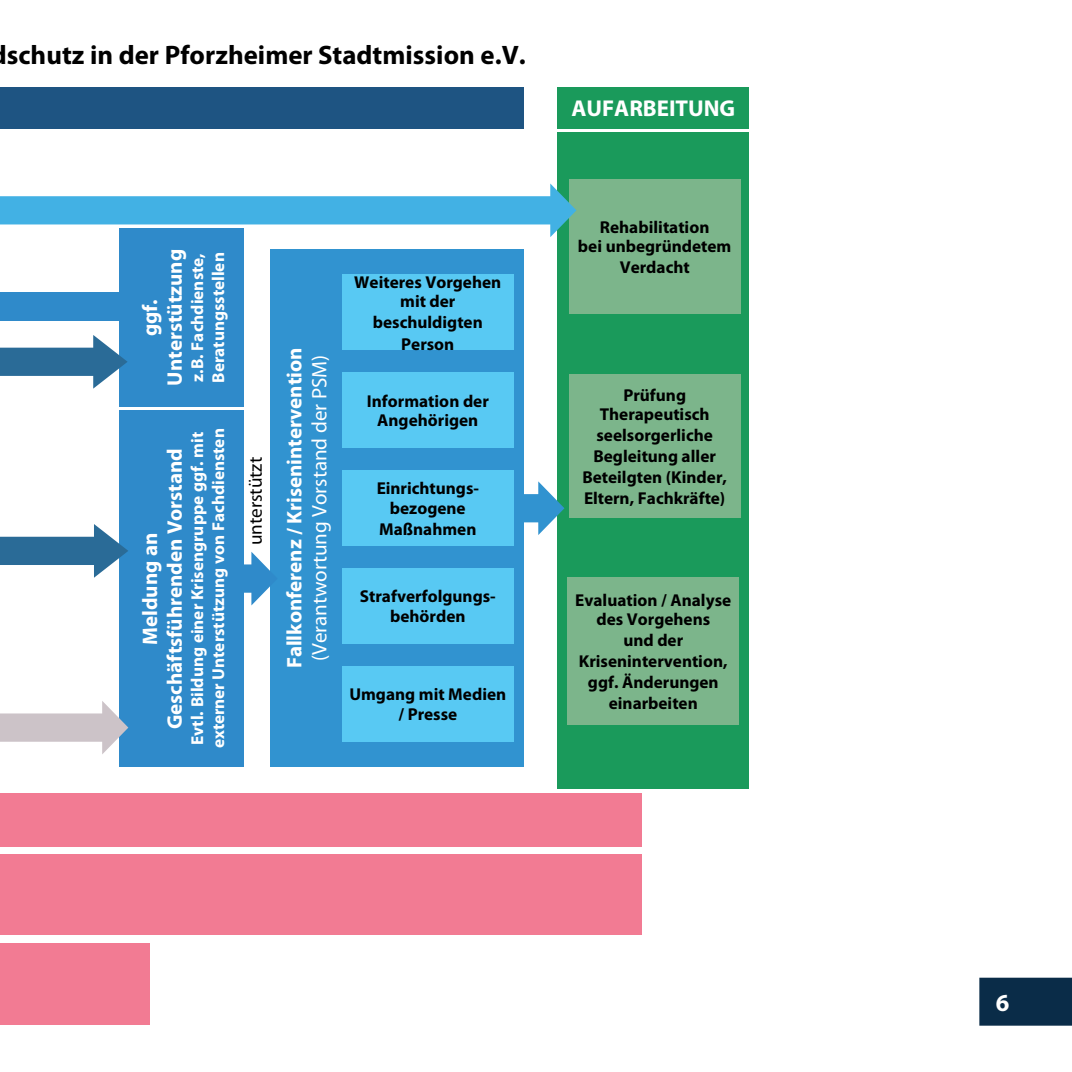
<style>
.page{position:relative;width:1072px;height:1072px;background:#fff}
.page>*{position:absolute;margin:0;border:0;box-sizing:border-box;transform-origin:0 0}
.t1{font:700 26.78px "Myriad Pro";letter-spacing:.005em;color:#000}
.t2{font:700 24.5px "Myriad Pro";color:#fff}
.t3{font:700 22.93px "Myriad Pro";color:#fff}
.t4{font:700 21px/24.8px "Myriad Pro";letter-spacing:-.005em;color:#fff;text-align:center}
.t5{font:21px "Myriad Pro";color:#fff}
.t6{font:19.07px "Myriad Pro";color:#000}
.t7{font:700 17.15px/19.2px "Myriad Pro";color:#000;text-align:center}
.t8{font:700 17.15px/21px "Myriad Pro";color:#fff}
</style>
<div class="page">
<div style="left:0;top:793px;width:641px;height:53px;background:#f27b93"></div>
<div style="left:120px;top:410px;width:124px;height:356px;background:#2f8aca"></div>
<div style="left:120px;top:228px;width:124px;height:178px;background:#2f8aca"></div>
<div style="left:0;top:87px;width:523px;height:41px;background:#1e5482"></div>
<svg style="left:0;top:524px;width:128px;height:53px"></svg>
<div style="left:0;top:293px;width:124px;height:28px;background:#2f8aca"></div>
<div style="left:270px;top:249px;width:71px;height:517px;background:#3193d0"></div>
<svg style="left:244px;top:552px;width:26px;height:53px"></svg>
<div style="left:332px;top:249px;width:191px;height:517px;background:#3193d0"></div>
<div style="left:342px;top:666px;width:171px;height:75px;background:#58c9f3"></div>
<div style="left:342px;top:568px;width:171px;height:75px;background:#58c9f3"></div>
<div style="left:342px;top:470px;width:171px;height:76px;background:#58c9f3"></div>
<div style="left:342px;top:372px;width:171px;height:76px;background:#58c9f3"></div>
<div style="left:342px;top:275px;width:171px;height:75px;background:#58c9f3"></div>
<div style="left:557px;top:87px;width:192px;height:42px;background:#1a9a5b"></div>
<div style="left:557px;top:132px;width:192px;height:656px;background:#1a9a5b"></div>
<div style="left:567px;top:577px;width:172px;height:147px;background:#7cb58b"></div>
<div style="left:569px;top:374px;width:171px;height:143px;background:#7cb58b"></div>
<div style="left:569px;top:179px;width:171px;height:135px;background:#7cb58b"></div>
<svg style="left:523px;top:481px;width:41px;height:54px"></svg>
<svg style="left:0;top:700px;width:128px;height:54px"></svg>
<div style="left:0;top:853px;width:641px;height:81px;background:#f27b93"></div>
<div style="left:0;top:943px;width:149px;height:82px;background:#f27b93"></div>
<svg style="left:0;top:183px;width:576px;height:54px"></svg>
<svg style="left:0;top:335px;width:128px;height:53px"></svg>
<div style="left:980px;top:978px;width:91px;height:46px;background:#0a2c48"></div>
<div style="left:979px;top:977px;width:92px;height:48px;border:2px solid #0a2c48"></div>
<h1 class="t1" style="left:7px;top:37px;width:520px">schutz in der Pforzheimer Stadtmission e.V.</h1>
<p class="t4" style="left:137px;top:386px;width:138px;rotate:-90deg">ggf.<br>Unterstützung</p>
<p class="t8" style="left:186px;top:382px;width:132px;rotate:-90deg">z.B. Fachdienste,<br>Beratungsstellen</p>
<p class="t4" style="left:137px;top:729px;width:282px;rotate:-90deg">Meldung an<br>Geschäftsführenden Vorstand</p>
<p class="t8" style="left:186px;top:748px;width:321px;rotate:-90deg">Evtl. Bildung einer Krisengruppe ggf. mit externer Unterstützung von Fachdiensten</p>
<p class="t6" style="left:244px;top:545px;width:90px;rotate:-90deg">unterstützt</p>
<p class="t4" style="left:281px;top:668px;width:322px;rotate:-90deg">Fallkonferenz / Krisenintervention</p>
<p class="t5" style="left:306px;top:661px;width:308px;rotate:-90deg">(Verantwortung Vorstand der PSM)</p>
<p class="t7" style="left:354px;top:273px;width:148px">Weiteres Vorgehen mit der</p>
<p class="t7" style="left:373px;top:311px;width:111px;line-height:21.2px">beschuldigten<br>Person</p>
<p class="t7" style="left:367px;top:391px;width:124px">Information der<br>Angehörigen</p>
<p class="t7" style="left:377px;top:478px;width:104px">Einrichtungs&shy;bezogene</p>
<p class="t7" style="left:379px;top:519px;width:99px">Maßnahmen</p>
<p class="t7" style="left:360px;top:586px;width:137px">Strafverfolgungs&shy;behörden</p>
<p class="t7" style="left:349px;top:684px;width:158px">Umgang mit Medien / Presse</p>
<h3 class="t3" style="left:571px;top:93px;width:165px">AUFARBEITUNG</h3>
<p class="t7" style="left:578px;top:217px;width:155px">Rehabilitation<br>bei unbegründetem</p>
<p class="t7" style="left:619px;top:257px;width:71px">Verdacht</p>
<p class="t7" style="left:600px;top:384px;width:111px">Prüfung<br>Therapeutisch</p>
<p class="t7" style="left:582px;top:424px;width:146px;line-height:21px">seelsorgerliche<br>Begleitung aller<br>Beteilgten (Kinder,<br>Eltern, Fachkräfte)</p>
<p class="t7" style="left:575px;top:590px;width:158px">Evaluation / Analyse des Vorgehens</p>
<p class="t7" style="left:579px;top:629px;width:150px;line-height:21.2px">und der<br>Krisenintervention, ggf. Änderungen einarbeiten</p>
<h2 class="t2" style="left:995px;top:986px;width:15px">6</h2>
</div>
